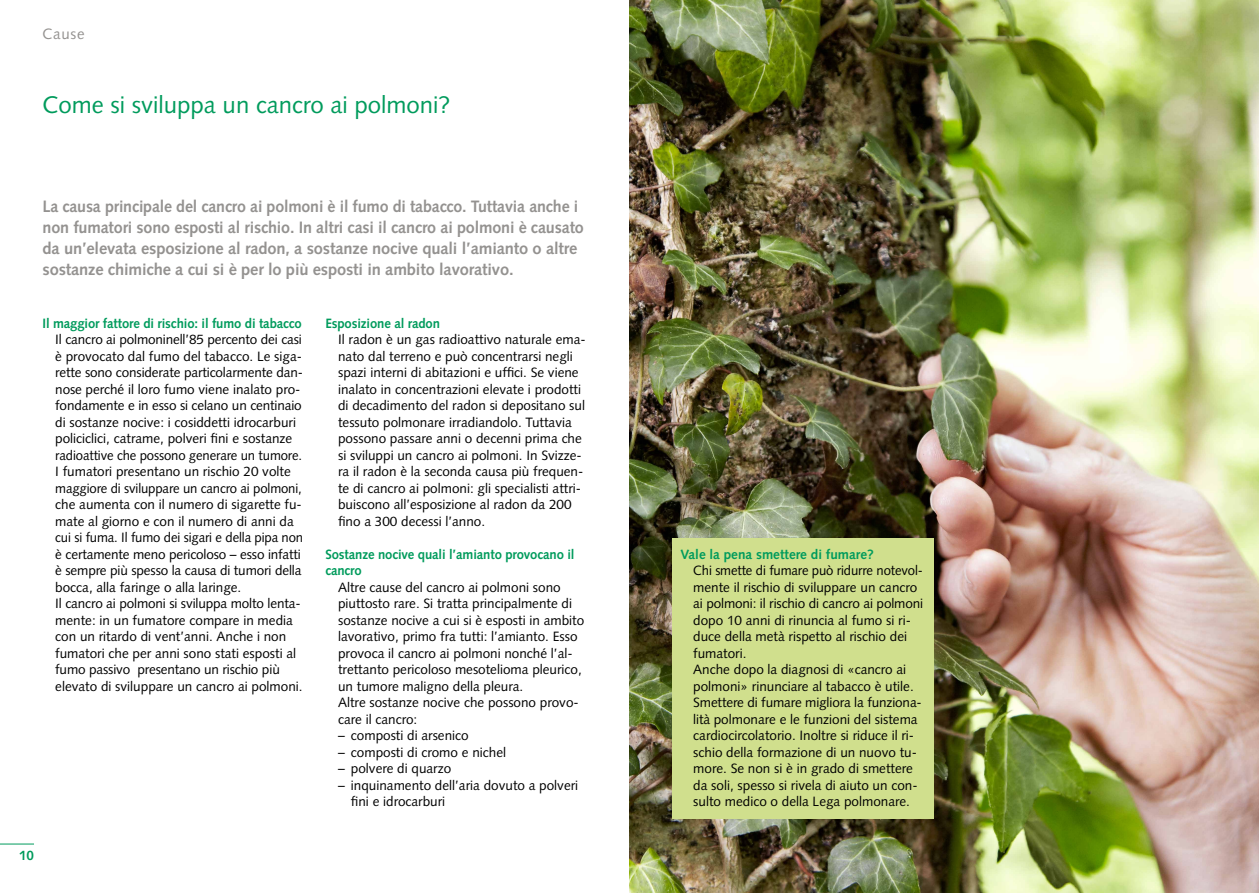
<style>
.page{position:relative;width:1259px;height:893px;background:#fff}
.page>*{position:absolute;margin:0;border:0;box-sizing:border-box;transform-origin:0 0}
.t1{font:24px "Syntax LT Std";color:#009b5c}
.t2{font:700 16.5px/21px "Syntax LT Std";letter-spacing:-.01em;color:#949290}
.t3{font:15px "Syntax LT Std";letter-spacing:.05em;color:#949290}
.t4{font:13.5px/16.5px "Syntax LT Std";color:#000}
.t5{font:700 13.5px/16.5px "Syntax LT Std";letter-spacing:-.01em;color:#009b5c}
</style>
<div class="page">
<hr style="left:0;top:844px;width:34px;height:1px;background:#009b5c">
<img style="left:629px;top:0;width:630px;height:893px">
<div style="left:672px;top:538px;width:261px;height:281px;background:#d0df8d"></div>
<p class="t3" style="left:43px;top:25px;width:44px">Cause</p>
<h1 class="t1" style="left:43px;top:91px;width:409px">Come si sviluppa un cancro ai polmoni?</h1>
<p class="t2" style="left:43px;top:196px;width:543px">La causa principale del cancro ai polmoni è il fumo di tabacco. Tuttavia anche i non fumatori sono esposti al rischio. In altri casi il cancro ai polmoni è causato da un’elevata esposizione al radon, a sostanze nocive quali l’amianto o altre sostanze chimiche a cui si è per lo più esposti in ambito lavorativo.</p>
<p class="t5" style="left:43px;top:315px;width:261px">Il maggior fattore di rischio: il fumo di tabacco</p>
<p class="t4" style="left:55px;top:331px;width:249px">Il cancro ai polmoninell’85 percento dei casi è provocato dal fumo del tabacco. Le siga&shy;rette sono considerate particolarmente dan&shy;nose perché il loro fumo viene inalato pro&shy;fondamente e in esso si celano un centinaio di sostanze nocive: i cosiddetti idrocarburi policiclici, catrame, polveri fini e sostanze radioattive che possono generare un tumore.<br>I fumatori presentano un rischio 20 volte maggiore di sviluppare un cancro ai polmoni, che aumenta con il numero di sigarette fu&shy;mate al giorno e con il numero di anni da cui si fuma. Il fumo dei sigari e della pipa non è certamente meno pericoloso – esso infatti è sempre più spesso la causa di tumori della bocca, alla faringe o alla laringe.<br>Il cancro ai polmoni si sviluppa molto lenta&shy;mente: in un fumatore compare in media con un ritardo di vent’anni. Anche i non fumatori che per anni sono stati esposti al fumo passivo presentano un rischio più elevato di sviluppare un cancro ai polmoni.</p>
<p class="t5" style="left:325px;top:315px;width:116px">Esposizione al radon</p>
<p class="t4" style="left:338px;top:331px;width:249px">Il radon è un gas radioattivo naturale ema&shy;nato dal terreno e può concentrarsi negli spazi interni di abitazioni e uffici. Se viene inalato in concentrazioni elevate i prodotti di decadimento del radon si depositano sul tessuto polmonare irradiandolo. Tuttavia possono passare anni o decenni prima che si sviluppi un cancro ai polmoni. In Svizze&shy;ra il radon è la seconda causa più frequen&shy;te di cancro ai polmoni: gli specialisti attri&shy;buiscono all’esposizione al radon da 200 fino a 300 decessi l’anno.</p>
<p class="t5" style="left:325px;top:546px;width:251px">Sostanze nocive quali l’amianto provocano il cancro</p>
<p class="t4" style="left:338px;top:579px;width:248px">Altre cause del cancro ai polmoni sono piuttosto rare. Si tratta principalmente di sostanze nocive a cui si è esposti in ambito lavorativo, primo fra tutti: l’amianto. Esso provoca il cancro ai polmoni nonché l’al&shy;trettanto pericoloso mesotelioma pleurico, un tumore maligno della pleura.<br>Altre sostanze nocive che possono provo&shy;care il cancro:</p>
<p class="t4" style="left:338px;top:727px;width:132px">– composti di arsenico</p>
<p class="t4" style="left:338px;top:744px;width:169px">– composti di cromo e nichel</p>
<p class="t4" style="left:338px;top:760px;width:115px">– polvere di quarzo</p>
<p class="t4" style="left:351px;top:777px;width:229px;text-indent:-13px">– inquinamento dell’aria dovuto a polveri fini e idrocarburi</p>
<p class="t5" style="left:19px;top:847px;width:17px">10</p>
<p class="t5" style="left:680px;top:546px;width:195px">Vale la pena smettere di fumare?</p>
<p class="t4" style="left:693px;top:562px;width:231px">Chi smette di fumare può ridurre notevol&shy;mente il rischio di sviluppare un cancro ai polmoni: il rischio di cancro ai polmoni dopo 10 anni di rinuncia al fumo si ri&shy;duce della metà rispetto al rischio dei fumatori.<br>Anche dopo la diagnosi di «cancro ai polmoni» rinunciare al tabacco è utile.<br>Smettere di fumare migliora la funziona&shy;lità polmonare e le funzioni del sistema cardiocircolatorio. Inoltre si riduce il ri&shy;schio della formazione di un nuovo tu&shy;more. Se non si è in grado di smettere da soli, spesso si rivela di aiuto un con&shy;sulto medico o della Lega polmonare.</p>
</div>
